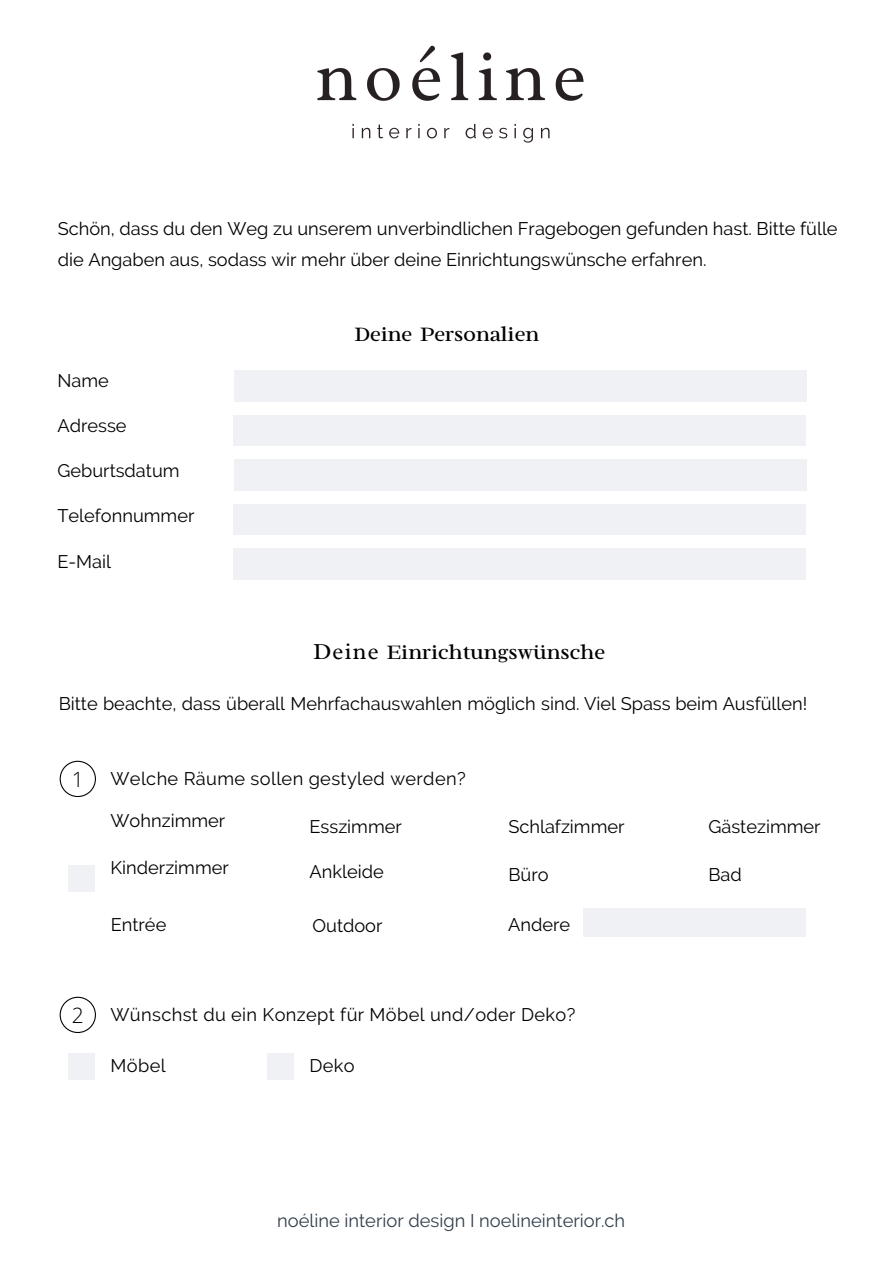
<style>
.page{position:relative;width:894px;height:1264px;background:#fff}
.page>*{position:absolute;margin:0;border:0;box-sizing:border-box;transform-origin:0 0}
.t1{font:23.25px "Radley";color:#000}
.t2{font:300 21px "Open Sans";color:#000}
.t3{font:18.3px "Raleway";color:#313f4c}
.t4{font:18.15px/30.5px "Raleway";color:#000}
.t5{font:18.15px "Raleway";color:#000}
.t6{font:18.15px "Raleway";letter-spacing:.02em;color:#000}
.s1{font-style:inherit}
</style>
<div class="page">
<div style="left:234px;top:371px;width:572px;height:30px;background:#eff1f4"></div>
<div style="left:234px;top:415px;width:571px;height:31px;background:#eff1f4"></div>
<div style="left:234px;top:460px;width:572px;height:30px;background:#eff1f4"></div>
<div style="left:234px;top:504px;width:571px;height:31px;background:#eff1f4"></div>
<svg style="left:60px;top:760px;width:36px;height:37px"></svg>
<div style="left:68px;top:865px;width:27px;height:27px;background:#eff1f4"></div>
<svg style="left:60px;top:996px;width:36px;height:37px"></svg>
<div style="left:68px;top:1053px;width:27px;height:26px;background:#eff1f4"></div>
<div style="left:267px;top:1053px;width:26px;height:26px;background:#eff1f4"></div>
<img style="left:317px;top:45px;width:267px;height:98px">
<div style="left:234px;top:549px;width:571px;height:30px;background:#eff1f4"></div>
<div style="left:583px;top:908px;width:223px;height:28px;background:#eff1f4"></div>
<p class="t4" style="left:58px;top:213px;width:781px">Schön, dass du den Weg zu unserem unverbindlichen Fragebogen gefunden hast. Bitte fülle die Angaben aus, sodass wir mehr über deine Einrichtungswünsche erfahren.</p>
<p class="t5" style="left:57px;top:370px;width:53px">Name</p>
<p class="t5" style="left:57px;top:415px;width:71px">Adresse</p>
<p class="t4" style="left:57px;top:456px;width:124px">Geburtsdatum</p>
<p class="t5" style="left:57px;top:505px;width:138px">Telefonnummer</p>
<p class="t5" style="left:57px;top:550px;width:55px">E-Mail</p>
<p class="t1" style="left:354px;top:320px;width:186px">Deine Personalien</p>
<p class="t1" style="left:313px;top:637px;width:293px"><span class="s1">Deine</span> Einrichtungswünsche</p>
<p class="t5" style="left:59px;top:693px;width:750px">Bitte beachte, dass überall Mehrfachauswahlen möglich sind. Viel Spass beim Ausfüllen!</p>
<p class="t2" style="left:72px;top:764px;width:13px">1</p>
<p class="t6" style="left:110px;top:767px;width:356px">Welche Räume sollen gestyled werden?</p>
<p class="t4" style="left:111px;top:804px;width:116px">Wohnzimmer</p>
<p class="t4" style="left:111px;top:852px;width:120px">Kinderzimmer</p>
<p class="t4" style="left:309px;top:811px;width:94px">Esszimmer</p>
<p class="t4" style="left:309px;top:856px;width:76px">Ankleide</p>
<p class="t4" style="left:508px;top:811px;width:118px">Schlafzimmer</p>
<p class="t4" style="left:508px;top:859px;width:42px">Büro</p>
<p class="t4" style="left:111px;top:909px;width:57px">Entrée</p>
<p class="t4" style="left:312px;top:910px;width:71px">Outdoor</p>
<p class="t4" style="left:508px;top:909px;width:64px">Andere</p>
<p class="t2" style="left:72px;top:1000px;width:13px">2</p>
<p class="t6" style="left:110px;top:1003px;width:466px">Wünschst du ein Konzept für Möbel und/oder Deko?</p>
<p class="t5" style="left:111px;top:1054px;width:57px">Möbel</p>
<p class="t5" style="left:309px;top:1054px;width:47px">Deko</p>
<p class="t3" style="left:277px;top:1210px;width:349px">noéline interior design I noelineinterior.ch</p>
<p class="t4" style="left:708px;top:811px;width:114px">Gästezimmer</p>
<p class="t4" style="left:708px;top:859px;width:35px">Bad</p>
</div>
